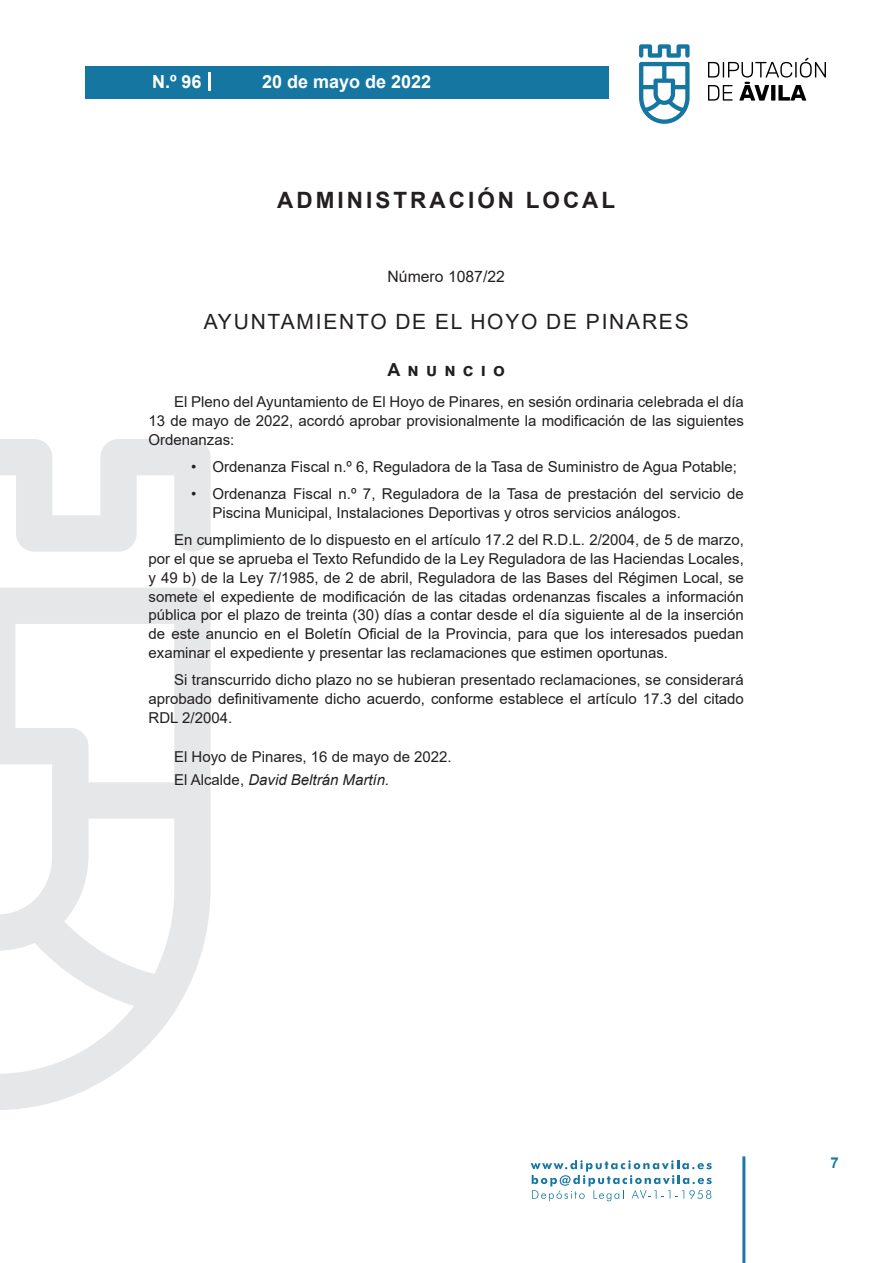
<style>
.page{position:relative;width:893px;height:1263px;background:#fff}
.page>*{position:absolute;margin:0;border:0;box-sizing:border-box;transform-origin:0 0}
.t1{font:700 22.5px "Arial";letter-spacing:.135em;color:#231f20}
.t2{font:21px "Arial";letter-spacing:.085em;color:#231f20}
.t3{font:700 18px "Arial";color:#fff}
.t4{font:700 18px "Arial";letter-spacing:.4em;color:#231f20}
.t5{font:15.75px "Arial";color:#231f20}
.t6{font:15px/18.8px "Arial";color:#231f20;text-align:justify}
.t7{font:700 15px "Arial";color:#1d76a4}
.s1{font-style:italic}
</style>
<div class="page">
<svg style="left:531px;top:1160px;width:181px;height:41px"></svg>
<div style="left:85px;top:66px;width:523px;height:33px;background:#1676a2"></div>
<svg style="left:639px;top:44px;width:51px;height:80px"></svg>
<svg style="left:708px;top:58px;width:118px;height:43px"></svg>
<hr style="left:742px;top:1156px;width:3px;height:107px;background:#1d76a4">
<svg style="left:208px;top:72px;width:2px;height:18px"></svg>
<svg style="left:0;top:439px;width:211px;height:671px"></svg>
<p class="t3" style="left:152px;top:69px;width:51px">N.º 96</p>
<p class="t3" style="left:262px;top:69px;width:171px">20 de mayo de 2022</p>
<h1 class="t1" style="left:277px;top:184px;width:340px">ADMINISTRACIÓN LOCAL</h1>
<p class="t5" style="left:388px;top:266px;width:119px">Número 1087/22</p>
<h2 class="t2" style="left:204px;top:307px;width:487px">AYUNTAMIENTO DE EL HOYO DE PINARES</h2>
<p class="t4" style="left:387px;top:357px;width:119px">Anuncio</p>
<p class="t6" style="left:149px;top:393px;width:597px;text-indent:26px">El Pleno del Ayuntamiento de El Hoyo de Pinares, en sesión ordinaria celebrada el día 13 de mayo de 2022, acordó aprobar provisionalmente la modificación de las siguientes Ordenanzas:</p>
<p class="t6" style="left:191px;top:457px;width:547px">• Ordenanza Fiscal n.º 6, Reguladora de la Tasa de Suministro de Agua Potable;</p>
<p class="t6" style="left:212px;top:485px;width:533px;text-indent:-21px">• Ordenanza Fiscal n.º 7, Reguladora de la Tasa de prestación del servicio de<br>Piscina Municipal, Instalaciones Deportivas y otros servicios análogos.</p>
<p class="t6" style="left:149px;top:531px;width:597px;text-indent:26px">En cumplimiento de lo dispuesto en el artículo 17.2 del R.D.L. 2/2004, de 5 de marzo, por el que se aprueba el Texto Refundido de la Ley Reguladora de las Haciendas Locales, y 49 b) de la Ley 7/1985, de 2 de abril, Reguladora de las Bases del Régimen Local, se somete el expediente de modificación de las citadas ordenanzas fiscales a información pública por el plazo de treinta (30) días a contar desde el día siguiente al de la inserción de este anuncio en el Boletín Oficial de la Provincia, para que los interesados puedan examinar el expediente y presentar las reclamaciones que estimen oportunas.</p>
<p class="t6" style="left:149px;top:670px;width:597px;text-indent:26px">Si transcurrido dicho plazo no se hubieran presentado reclamaciones, se considerará aprobado definitivamente dicho acuerdo, conforme establece el artículo 17.3 del citado RDL 2/2004.</p>
<p class="t6" style="left:174px;top:745px;width:279px;line-height:23px">El Hoyo de Pinares, 16 de mayo de 2022.<br>El Alcalde, <span class="s1">David Beltrán Martín.</span></p>
<p class="t7" style="left:831px;top:1152px;width:10px">7</p>
</div>
